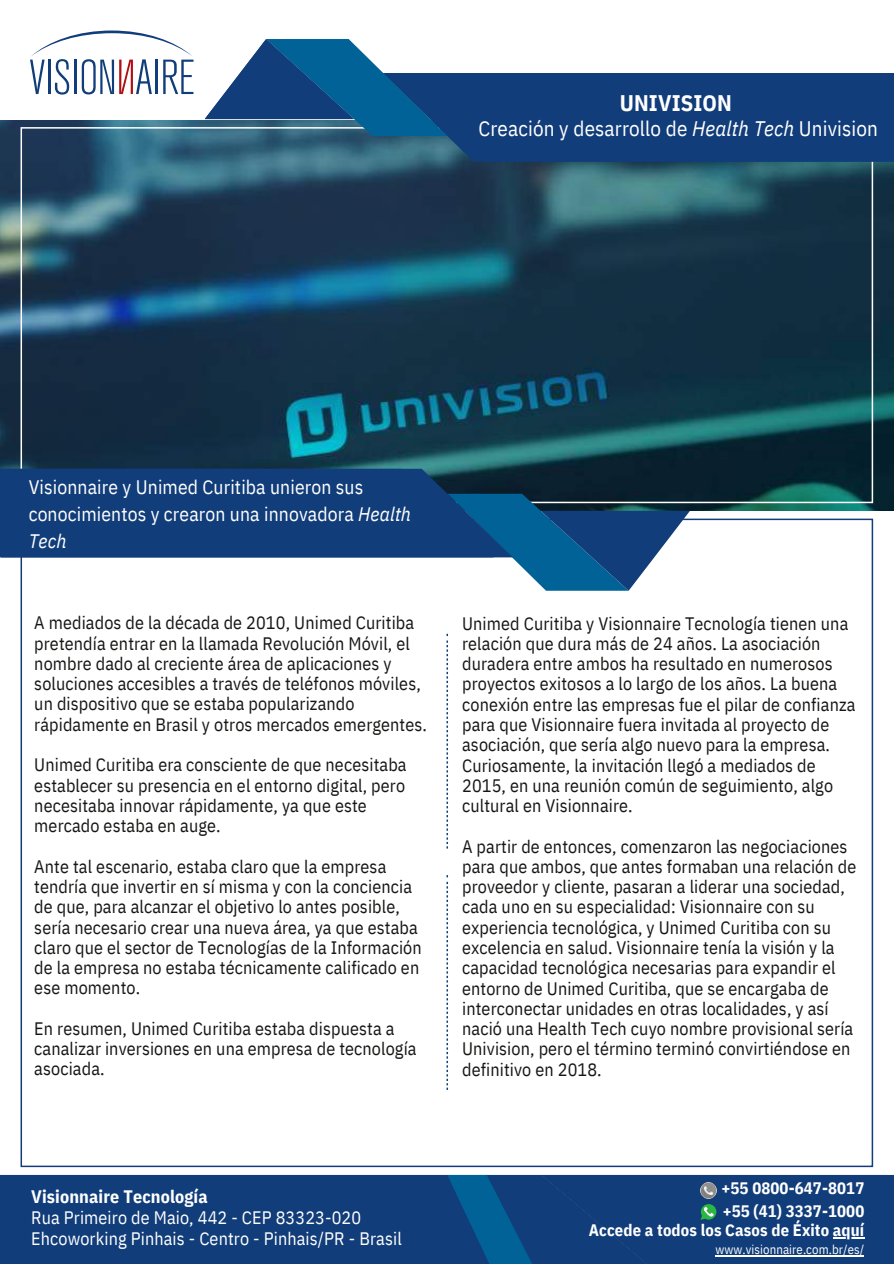
<style>
.page{position:relative;width:894px;height:1264px;background:#fff}
.page>*{position:absolute;margin:0;border:0;box-sizing:border-box;transform-origin:0 0}
.t1{font:700 22.5px "IBM Plex Sans Cond";letter-spacing:.005em;color:#fff}
.t2{font:21px "IBM Plex Sans Cond";letter-spacing:.005em;color:#fff}
.t3{font:19.5px/27px "IBM Plex Sans Cond";letter-spacing:.005em;color:#fff}
.t4{font:18px/20.2px "IBM Plex Sans Cond";letter-spacing:.005em;color:#171615}
.t5{font:18px/21.5px "IBM Plex Sans Cond";letter-spacing:.005em;color:#fff}
.t6{font:700 18px "IBM Plex Sans Cond";letter-spacing:.005em;color:#fff}
.t7{font:700 16.65px/22.5px "IBM Plex Sans Cond";letter-spacing:.005em;color:#fff}
.t8{font:12.75px "IBM Plex Sans Cond";letter-spacing:.005em;color:#fff}
.s1{font-style:italic}
</style>
<div class="page">
<img style="left:0;top:121px;width:893px;height:390px">
<svg style="left:0;top:469px;width:689px;height:121px"></svg>
<svg style="left:205px;top:39px;width:688px;height:123px"></svg>
<svg style="left:446px;top:875px;width:2px;height:214px"></svg>
<svg style="left:446px;top:633px;width:2px;height:215px"></svg>
<svg style="left:30px;top:31px;width:163px;height:64px"></svg>
<div style="left:0;top:1174px;width:447px;height:89px;background:#113d7a"></div>
<svg style="left:447px;top:1174px;width:446px;height:89px;background:#14447e"></svg>
<hr style="left:715px;top:1255px;width:149px;height:1px;background:#fff">
<p class="t1" style="left:619px;top:88px;width:114px">UNIVISION</p>
<p class="t2" style="left:478px;top:114px;width:401px">Creación y desarrollo de <span class="s1">Health Tech</span> Univision</p>
<p class="t3" style="left:29px;top:473px;width:383px">Visionnaire y Unimed Curitiba unieron sus conocimientos y crearon una innovadora <span class="s1">Health<br>Tech</span></p>
<p class="t4" style="left:34px;top:612px;width:394px">A mediados de la década de 2010, Unimed Curitiba pretendía entrar en la llamada Revolución Móvil, el nombre dado al creciente área de aplicaciones y soluciones accesibles a través de teléfonos móviles, un dispositivo que se estaba popularizando rápidamente en Brasil y otros mercados emergentes.</p>
<p class="t4" style="left:34px;top:754px;width:374px">Unimed Curitiba era consciente de que necesitaba establecer su presencia en el entorno digital, pero necesitaba innovar rápidamente, ya que este mercado estaba en auge.</p>
<p class="t4" style="left:34px;top:855px;width:389px">Ante tal escenario, estaba claro que la empresa tendría que invertir en sí misma y con la conciencia de que, para alcanzar el objetivo lo antes posible, sería necesario crear una nueva área, ya que estaba claro que el sector de Tecnologías de la Información de la empresa no estaba técnicamente calificado en ese momento.</p>
<p class="t4" style="left:34px;top:1017px;width:383px">En resumen, Unimed Curitiba estaba dispuesta a canalizar inversiones en una empresa de tecnología asociada.</p>
<p class="t4" style="left:462px;top:612px;width:395px">Unimed Curitiba y Visionnaire Tecnología tienen una relación que dura más de 24 años. La asociación duradera entre ambos ha resultado en numerosos proyectos exitosos a lo largo de los años. La buena conexión entre las empresas fue el pilar de confianza para que Visionnaire fuera invitada al proyecto de asociación, que sería algo nuevo para la empresa.<br>Curiosamente, la invitación llegó a mediados de 2015, en una reunión común de seguimiento, algo cultural en Visionnaire.</p>
<p class="t4" style="left:462px;top:835px;width:395px">A partir de entonces, comenzaron las negociaciones para que ambos, que antes formaban una relación de proveedor y cliente, pasaran a liderar una sociedad, cada uno en su especialidad: Visionnaire con su experiencia tecnológica, y Unimed Curitiba con su excelencia en salud. Visionnaire tenía la visión y la capacidad tecnológica necesarias para expandir el entorno de Unimed Curitiba, que se encargaba de interconectar unidades en otras localidades, y así nació una Health Tech cuyo nombre provisional sería Univision, pero el término terminó convirtiéndose en definitivo en 2018.</p>
<p class="t6" style="left:31px;top:1183px;width:178px">Visionnaire Tecnología</p>
<p class="t5" style="left:31px;top:1206px;width:372px">Rua Primeiro de Maio, 442 - CEP 83323-020<br>Ehcoworking Pinhais - Centro - Pinhais/PR - Brasil</p>
<p class="t7" style="left:721px;top:1176px;width:144px">+55 0800-647-8017 +55 (41) 3337-1000</p>
<p class="t7" style="left:588px;top:1218px;width:277px">Accede a todos los Casos de Éxito aquí</p>
<p class="t8" style="left:715px;top:1240px;width:150px">www.visionnaire.com.br/es/</p>
</div>
